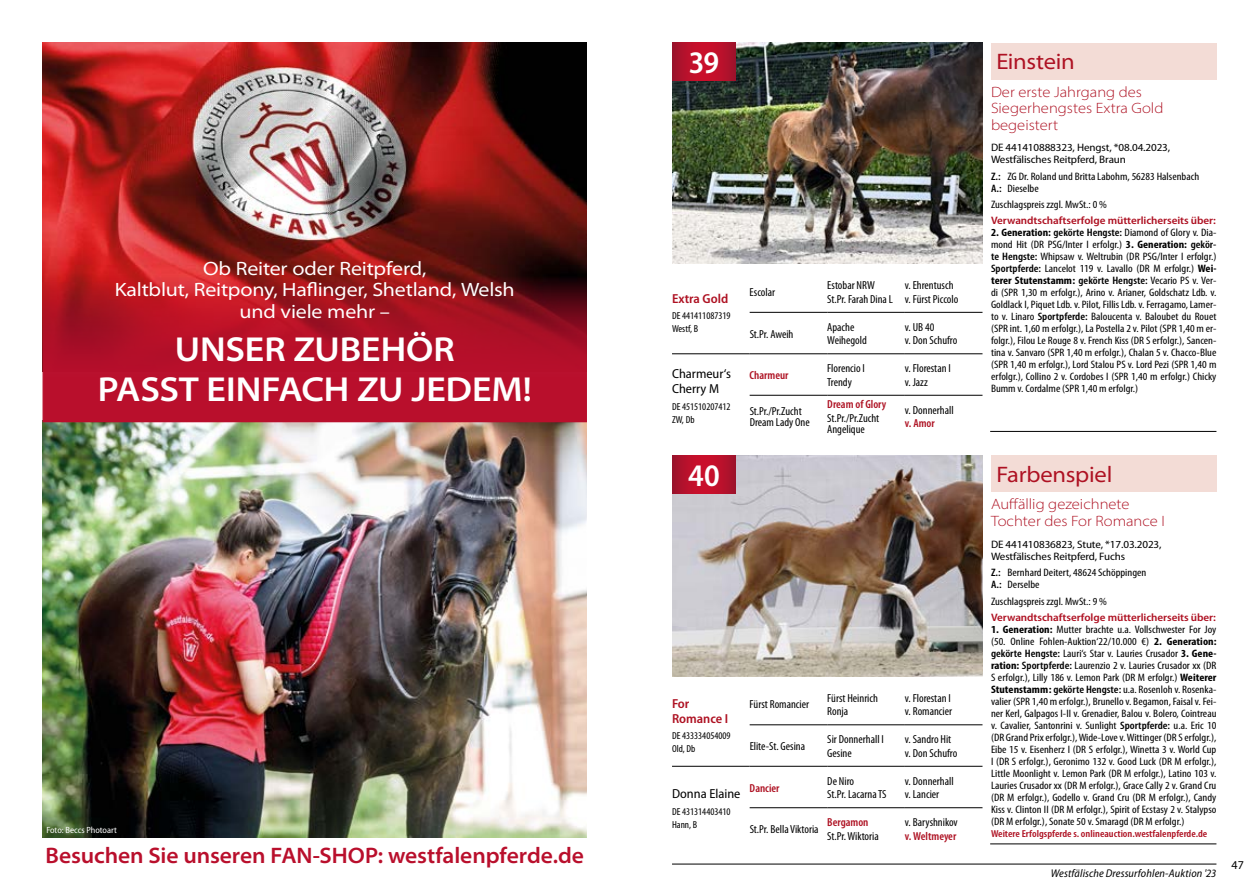
<style>
.page{position:relative;width:1259px;height:893px;background:#fff}
.page>*{position:absolute;margin:0;border:0;box-sizing:border-box;transform-origin:0 0}
.t1{font:600 semi-expanded 34.8px/40px "Myriad Pro";letter-spacing:-.005em;color:#fff;text-align:center}
.t2{font:600 semi-condensed 31.5px "Myriad Pro";color:#fff}
.t3{font:600 semi-expanded 22.5px "Myriad Pro";letter-spacing:-.005em;color:#b90f2c}
.t4{font:semi-expanded 22.5px "Myriad Pro";letter-spacing:-.015em;color:#ae1122}
.t5{font:semi-expanded 19.35px/21.5px "Myriad Pro";letter-spacing:-.01em;color:#fff;text-align:center;scale:1.04 1}
.t6{font:300 semi-expanded 15px/16.5px "Myriad Pro";color:#ae1122}
.t7{font:semi-condensed 13.05px/15px "Myriad Pro";color:#000}
.t8{font:600 semi-condensed 13.05px/15px "Myriad Pro";color:#ae1122}
.t9{font:12px "Myriad Pro";color:#000}
.t10{font:condensed 11.7px/13.4px "Myriad Pro";color:#000}
.t11{font:600 condensed 11.7px "Myriad Pro";color:#ae1122}
.t12{font:italic semi-condensed 11.25px "Myriad Pro";letter-spacing:.01em;color:#000}
.t13{font:condensed 10.8px/12px "Myriad Pro";color:#000;scale:1.11 1}
.t14{font:semi-condensed 10.8px/12px "Myriad Pro";letter-spacing:-.01em;color:#000;scale:1.11 1}
.t15{font:600 semi-condensed 10.8px "Myriad Pro";letter-spacing:-.005em;color:#ae1122;scale:1.11 1}
.t16{font:condensed 10.2px/12.6px "Myriad Pro";color:#000}
.t17{font:600 condensed 10.2px "Myriad Pro";color:#ae1122;scale:1.11 1}
.t18{font:semi-condensed 9px "Myriad Pro";color:#fff}
.s1{font-weight:600}
.s2{font-weight:700}
</style>
<div class="page">
<hr style="left:749px;top:312px;width:78px;height:1px;background:#000">
<hr style="left:827px;top:312px;width:78px;height:1px;background:#000">
<hr style="left:905px;top:312px;width:77px;height:1px;background:#000">
<hr style="left:672px;top:353px;width:77px;height:1px;background:#000">
<hr style="left:749px;top:353px;width:78px;height:1px;background:#000">
<hr style="left:827px;top:353px;width:78px;height:1px;background:#000">
<hr style="left:905px;top:353px;width:77px;height:1px;background:#000">
<hr style="left:749px;top:395px;width:78px;height:1px;background:#000">
<hr style="left:827px;top:395px;width:78px;height:1px;background:#000">
<hr style="left:905px;top:395px;width:77px;height:1px;background:#000">
<div style="left:991px;top:43px;width:225px;height:37px;background:#f3dcd6"></div>
<img style="left:672px;top:43px;width:310px;height:221px">
<hr style="left:990px;top:431px;width:226px;height:1px;background:#000">
<svg style="left:672px;top:43px;width:64px;height:38px;background:#b8102b"></svg>
<hr style="left:749px;top:724px;width:78px;height:1px;background:#000">
<hr style="left:827px;top:724px;width:78px;height:1px;background:#000">
<hr style="left:905px;top:724px;width:77px;height:1px;background:#000">
<hr style="left:672px;top:766px;width:77px;height:1px;background:#000">
<hr style="left:749px;top:766px;width:78px;height:1px;background:#000">
<hr style="left:827px;top:766px;width:78px;height:1px;background:#000">
<hr style="left:905px;top:766px;width:77px;height:1px;background:#000">
<hr style="left:749px;top:807px;width:78px;height:1px;background:#000">
<hr style="left:827px;top:807px;width:78px;height:1px;background:#000">
<hr style="left:905px;top:807px;width:77px;height:1px;background:#000">
<div style="left:991px;top:455px;width:225px;height:37px;background:#f3dcd6"></div>
<img style="left:672px;top:455px;width:310px;height:221px">
<hr style="left:990px;top:844px;width:226px;height:1px;background:#000">
<svg style="left:672px;top:455px;width:64px;height:38px;background:#b8102b"></svg>
<hr style="left:672px;top:864px;width:544px;height:1px;background:#000">
<img style="left:43px;top:422px;width:544px;height:416px">
<img style="left:43px;top:42px;width:544px;height:234px">
<svg style="left:43px;top:276px;width:544px;height:146px;background:#ad1026"></svg>
<h3 class="t5" style="left:115px;top:257px;width:386px">Ob Reiter oder Reitpferd,<br>Kaltblut, Reitpony, Haflinger, Shetland, Welsh und viele mehr –</h3>
<h1 class="t1" style="left:98px;top:329px;width:435px">UNSER ZUBEHÖR<br>PASST EINFACH ZU JEDEM!</h1>
<p class="t18" style="left:46px;top:825px;width:72px">Foto: Beccs Photoart</p>
<h3 class="t3" style="left:46px;top:841px;width:540px">Besuchen Sie unseren FAN-SHOP: westfalenpferde.de</h3>
<h2 class="t2" style="left:688px;top:43px;width:32px">39</h2>
<p class="t8" style="left:672px;top:290px;width:58px">Extra Gold</p>
<p class="t16" style="left:672px;top:310px;width:60px">DE 441411087319<br>Westf, B</p>
<p class="t7" style="left:672px;top:366px;width:60px">Charmeur‘s<br>Cherry M</p>
<p class="t16" style="left:672px;top:400px;width:60px">DE 451510207412<br>ZW, Db</p>
<h2 class="t2" style="left:688px;top:456px;width:33px">40</h2>
<p class="t10" style="left:749px;top:285px;width:27px">Escolar</p>
<p class="t10" style="left:827px;top:279px;width:67px">Estobar NRW<br>St.Pr. Farah Dina L</p>
<p class="t10" style="left:905px;top:279px;width:55px">v. Ehrentusch v. Fürst Piccolo</p>
<p class="t10" style="left:749px;top:327px;width:45px">St.Pr. Aweih</p>
<p class="t10" style="left:827px;top:320px;width:41px">Apache<br>Weihegold</p>
<p class="t10" style="left:905px;top:320px;width:54px">v. UB 40<br>v. Don Schufro</p>
<p class="t11" style="left:749px;top:368px;width:40px">Charmeur</p>
<p class="t10" style="left:827px;top:362px;width:39px">Florencio I<br>Trendy</p>
<p class="t10" style="left:905px;top:362px;width:47px">v. Florestan I v. Jazz</p>
<p class="t10" style="left:749px;top:405px;width:62px;line-height:11.2px">St.Pr./Pr.Zucht<br>Dream Lady One</p>
<p class="t11" style="left:827px;top:397px;width:60px">Dream of Glory</p>
<p class="t10" style="left:827px;top:412px;width:54px;line-height:11.2px">St.Pr./Pr.Zucht<br>Angelique</p>
<p class="t10" style="left:905px;top:403px;width:50px">v. Donnerhall</p>
<p class="t11" style="left:905px;top:416px;width:31px">v. Amor</p>
<p class="t8" style="left:672px;top:695px;width:58px">For<br>Romance I</p>
<p class="t16" style="left:672px;top:729px;width:60px">DE 433334054009<br>Old, Db</p>
<p class="t7" style="left:672px;top:786px;width:70px">Donna Elaine</p>
<p class="t16" style="left:672px;top:805px;width:60px">DE 431314403410<br>Hann, B</p>
<p class="t10" style="left:749px;top:698px;width:61px">Fürst Romancier</p>
<p class="t10" style="left:827px;top:691px;width:52px">Fürst Heinrich<br>Ronja</p>
<p class="t10" style="left:905px;top:691px;width:49px">v. Florestan I v. Romancier</p>
<p class="t10" style="left:749px;top:739px;width:57px">Elite-St. Gesina</p>
<p class="t10" style="left:827px;top:733px;width:58px">Sir Donnerhall I<br>Gesine</p>
<p class="t10" style="left:905px;top:733px;width:54px">v. Sandro Hit v. Don Schufro</p>
<p class="t11" style="left:749px;top:780px;width:31px">Dancier</p>
<p class="t10" style="left:827px;top:774px;width:61px">De Niro<br>St.Pr. Lacarna TS</p>
<p class="t10" style="left:905px;top:774px;width:50px">v. Donnerhall v. Lancier</p>
<p class="t10" style="left:749px;top:822px;width:70px">St.Pr. Bella Viktoria</p>
<p class="t10" style="left:905px;top:816px;width:54px">v. Baryshnikov</p>
<p class="t11" style="left:905px;top:829px;width:53px">v. Weltmeyer</p>
<p class="t11" style="left:827px;top:815px;width:43px">Bergamon</p>
<p class="t10" style="left:827px;top:829px;width:53px">St.Pr. Wiktoria</p>
<h3 class="t4" style="left:996px;top:48px;width:80px">Einstein</h3>
<h3 class="t6" style="left:991px;top:84px;width:174px">Der erste Jahrgang des<br>Siegerhengstes Extra Gold begeistert</h3>
<p class="t14" style="left:991px;top:142px;width:163px">DE 441410888323, Hengst, *08.04.2023,<br>Westfälisches Reitpferd, Braun</p>
<p class="t13" style="left:991px;top:170px;width:189px"><span class="s1">Z.:</span> ZG Dr. Roland und Britta Labohm, 56283 Halsenbach<br><span class="s1">A.:</span> Dieselbe</p>
<p class="t13" style="left:991px;top:198px;width:106px">Zuschlagspreis zzgl. MwSt.: 0 %</p>
<p class="t15" style="left:991px;top:214px;width:204px">Verwandtschaftserfolge mütterlicherseits über:</p>
<p class="t13" style="left:991px;top:227px;width:205px;text-align:justify"><span class="s2">2. Generation:</span> <span class="s1">gekörte Hengste:</span> Diamond of Glory v. Dia&shy;mond Hit (DR PSG/Inter I erfolgr.) <span class="s2">3. Generation:</span> <span class="s1">gekör&shy;te Hengste:</span> Whipsaw v. Weltrubin (DR PSG/Inter I erfolgr.)<br><span class="s1">Sportpferde:</span> Lancelot 119 v. Lavallo (DR M erfolgr.) <span class="s2">Wei&shy;terer Stutenstamm:</span> <span class="s1">gekörte Hengste:</span> Vecario PS v. Ver&shy;di (SPR 1,30 m erfolgr.), Arino v. Arianer, Goldschatz Ldb. v.<br>Goldlack I, Piquet Ldb. v. Pilot, Fillis Ldb. v. Ferragamo, Lamer&shy;to v. Linaro <span class="s1">Sportpferde:</span> Baloucenta v. Baloubet du Rouet (SPR int. 1,60 m erfolgr.), La Postella 2 v. Pilot (SPR 1,40 m er&shy;folgr.), Filou Le Rouge 8 v. French Kiss (DR S erfolgr.), Sancen&shy;tina v. Sanvaro (SPR 1,40 m erfolgr.), Chalan 5 v. Chacco-Blue (SPR 1,40 m erfolgr.), Lord Stalou PS v. Lord Pezi (SPR 1,40 m erfolgr.), Collino 2 v. Cordobes I (SPR 1,40 m erfolgr.) Chicky Bumm v. Cordalme (SPR 1,40 m erfolgr.)</p>
<h3 class="t4" style="left:996px;top:460px;width:117px">Farbenspiel</h3>
<h3 class="t6" style="left:991px;top:496px;width:175px">Auffällig gezeichnete<br>Tochter des For Romance I</h3>
<p class="t14" style="left:991px;top:538px;width:155px">DE 441410836823, Stute, *17.03.2023,<br>Westfälisches Reitpferd, Fuchs</p>
<p class="t13" style="left:991px;top:567px;width:141px"><span class="s1">Z.:</span> Bernhard Deitert, 48624 Schöppingen<br><span class="s1">A.:</span> Derselbe</p>
<p class="t13" style="left:991px;top:595px;width:106px">Zuschlagspreis zzgl. MwSt.: 9 %</p>
<p class="t15" style="left:991px;top:611px;width:204px">Verwandtschaftserfolge mütterlicherseits über:</p>
<p class="t13" style="left:991px;top:623px;width:205px;text-align:justify"><span class="s2">1. Generation:</span> Mutter brachte u.a. Vollschwester For Joy (50. Online Fohlen-Auktion‘22/10.000 €) <span class="s2">2. Generation: </span><span class="s1">gekörte Hengste:</span> Lauri‘s Star v. Lauries Crusador <span class="s2">3. Gene&shy;ration:</span> <span class="s1">Sportpferde:</span> Laurenzio 2 v. Lauries Crusador xx (DR S erfolgr.), Lilly 186 v. Lemon Park (DR M erfolgr.) <span class="s2">Weiterer Stutenstamm:</span> <span class="s1">gekörte Hengste:</span> u.a. Rosenloh v. Rosenka&shy;valier (SPR 1,40 m erfolgr.), Brunello v. Begamon, Faisal v. Fei&shy;ner Kerl, Galpagos I-II v. Grenadier, Balou v. Bolero, Cointreau v. Cavalier, Santonrini v. Sunlight <span class="s1">Sportpferde:</span> u.a. Eric 10 (DR Grand Prix erfolgr.), Wide-Love v. Wittinger (DR S erfolgr.), Eibe 15 v. Eisenherz I (DR S erfolgr.), Winetta 3 v. World Cup I (DR S erfolgr.), Geronimo 132 v. Good Luck (DR M erfolgr.), Little Moonlight v. Lemon Park (DR M erfolgr.), Latino 103 v.<br>Lauries Crusador xx (DR M erfolgr.), Grace Cally 2 v. Grand Cru (DR M erfolgr.), Godello v. Grand Cru (DR M erfolgr.), Candy Kiss v. Clinton II (DR M erfolgr.), Spirit of Ecstasy 2 v. Stalypso (DR M erfolgr.), Sonate 50 v. Smaragd (DR M erfolgr.)</p>
<p class="t17" style="left:991px;top:827px;width:196px">Weitere Erfolgspferde s. onlineauction.westfalenpferde.de</p>
<p class="t12" style="left:1050px;top:866px;width:167px">Westfälische Dressurfohlen-Auktion '23</p>
<p class="t9" style="left:1231px;top:857px;width:14px">47</p>
</div>
